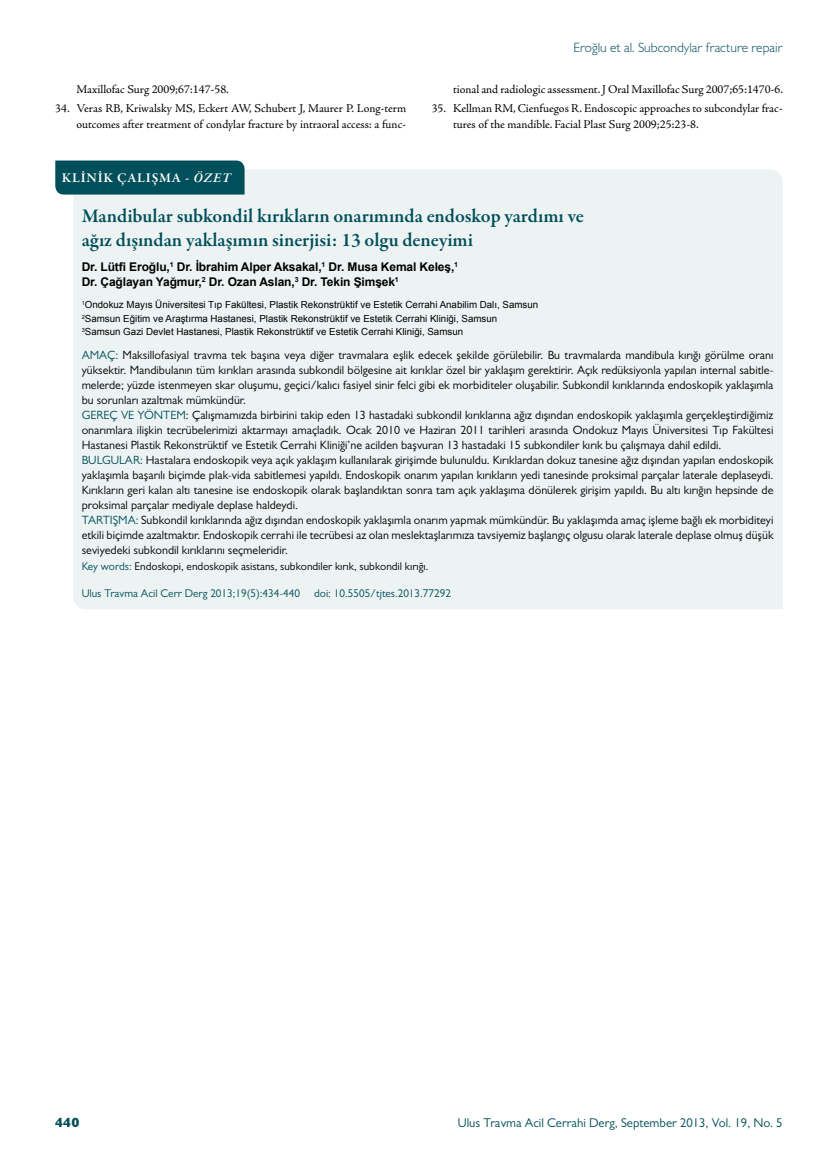
<style>
.page{position:relative;width:838px;height:1170px;background:#fff}
.page>*{position:absolute;margin:0;border:0;box-sizing:border-box;transform-origin:0 0}
.t1{font:600 19.5px/23.4px "Garamond Premr Pro";color:#004f5a}
.t2{font:300 13.5px "Gill Sans MT Pro";color:#004f5a}
.t3{font:600 13.5px "Garamond Premr Pro";letter-spacing:.055em;color:#fff}
.t4{font:800 13.5px "Gill Sans MT Pro";color:#004f5a}
.t5{font:12.75px "Gill Sans MT Pro";color:#004f5a}
.t6{font:12px/15px "Gill Sans MT Pro";color:#000}
.t7{font:12px/17px "Adobe Jenson Pro";letter-spacing:-.005em;color:#000;text-align:right}
.t8{font:700 12px/15px "Arial";letter-spacing:-.01em;color:#000}
.t9{font:11.25px "Gill Sans MT Pro";color:#000}
.t10{font:11.25px "Gill Sans MT Pro";color:#004f5a}
.t11{font:9.75px/13.5px "Arial";color:#000}
.s1{font-style:italic}
.s2{color:#004f5a}
</style>
<div class="page">
<div style="left:73px;top:169px;width:709px;height:440px;background:#edf3f3"></div>
<div style="left:55px;top:160px;width:189px;height:34px;background:#004f5a"></div>
<p class="t7" style="left:77px;top:81px;width:154px">Maxillofac Surg 2009;67:147-58.</p>
<p class="t7" style="left:55px;top:100px;width:352px">34. Veras RB, Kriwalsky MS, Eckert AW, Schubert J, Maurer P. Long-term outcomes after treatment of condylar fracture by intraoral access: a func-</p>
<p class="t3" style="left:62px;top:170px;width:170px">KLİNİK ÇALIŞMA - <span class="s1">ÖZET</span></p>
<p class="t2" style="left:573px;top:39px;width:211px">Eroğlu et al. Subcondylar fracture repair</p>
<p class="t7" style="left:453px;top:81px;width:331px">tional and radiologic assessment. J Oral Maxillofac Surg 2007;65:1470-6.</p>
<p class="t7" style="left:453px;top:100px;width:331px;text-align:left;text-indent:-21px">35. Kellman RM, Cienfuegos R. Endoscopic approaches to subcondylar frac&shy;tures of the mandible. Facial Plast Surg 2009;25:23-8.</p>
<h1 class="t1" style="left:82px;top:205px;width:504px">Mandibular subkondil kırıkların onarımında endoskop yardımı ve ağız dışından yaklaşımın sinerjisi: 13 olgu deneyimi</h1>
<p class="t8" style="left:82px;top:260px;width:378px">Dr. Lütfi Eroğlu,<sup>1</sup> Dr. İbrahim Alper Aksakal,<sup>1</sup> Dr. Musa Kemal Keleş,<sup>1<br></sup>Dr. Çağlayan Yağmur,<sup>2</sup> Dr. Ozan Aslan,<sup>3</sup> Dr. Tekin Şimşek<sup>1</sup></p>
<p class="t11" style="left:82px;top:298px;width:458px"><sup>1</sup>Ondokuz Mayıs Üniversitesi Tıp Fakültesi, Plastik Rekonstrüktif ve Estetik Cerrahi Anabilim Dalı, Samsun<br><sup>2</sup>Samsun Eğitim ve Araştırma Hastanesi, Plastik Rekonstrüktif ve Estetik Cerrahi Kliniği, Samsun<br><sup>3</sup>Samsun Gazi Devlet Hastanesi, Plastik Rekonstrüktif ve Estetik Cerrahi Kliniği, Samsun</p>
<p class="t6" style="left:82px;top:347px;width:693px"><span class="s2">AMAÇ:</span> Maksillofasiyal travma tek başına veya diğer travmalara eşlik edecek şekilde görülebilir. Bu travmalarda mandibula kırığı görülme oranı yüksektir. Mandibulanın tüm kırıkları arasında subkondil bölgesine ait kırıklar özel bir yaklaşım gerektirir. Açık redüksiyonla yapılan internal sabitle&shy;melerde; yüzde istenmeyen skar oluşumu, geçici/kalıcı fasiyel sinir felci gibi ek morbiditeler oluşabilir. Subkondil kırıklarında endoskopik yaklaşımla bu sorunları azaltmak mümkündür.<br><span class="s2">GEREÇ VE YÖNTEM</span>: Çalışmamızda birbirini takip eden 13 hastadaki subkondil kırıklarına ağız dışından endoskopik yaklaşımla gerçekleştirdiğimiz onarımlara ilişkin tecrübelerimizi aktarmayı amaçladık. Ocak 2010 ve Haziran 2011 tarihleri arasında Ondokuz Mayıs Üniversitesi Tıp Fakültesi Hastanesi Plastik Rekonstrüktif ve Estetik Cerrahi Kliniği’ne acilden başvuran 13 hastadaki 15 subkondiler kırık bu çalışmaya dahil edildi.<br><span class="s2">BULGULAR:</span> Hastalara endoskopik veya açık yaklaşım kullanılarak girişimde bulunuldu. Kırıklardan dokuz tanesine ağız dışından yapılan endoskopik yaklaşımla başarılı biçimde plak-vida sabitlemesi yapıldı. Endoskopik onarım yapılan kırıkların yedi tanesinde proksimal parçalar laterale deplaseydi.<br>Kırıkların geri kalan altı tanesine ise endoskopik olarak başlandıktan sonra tam açık yaklaşıma dönülerek girişim yapıldı. Bu altı kırığın hepsinde de proksimal parçalar mediyale deplase haldeydi.<br><span class="s2">TARTIŞMA:</span> Subkondil kırıklarında ağız dışından endoskopik yaklaşımla onarım yapmak mümkündür. Bu yaklaşımda amaç işleme bağlı ek morbiditeyi etkili biçimde azaltmaktır. Endoskopik cerrahi ile tecrübesi az olan meslektaşlarımıza tavsiyemiz başlangıç olgusu olarak laterale deplase olmuş düşük seviyedeki subkondil kırıklarını seçmeleridir.</p>
<p class="t9" style="left:82px;top:559px;width:348px"><span class="s2">Key words:</span> Endoskopi, endoskopik asistans, subkondiler kırık, subkondil kırığı.</p>
<p class="t10" style="left:82px;top:586px;width:220px">Ulus Travma Acil Cerr Derg 2013;19(5):434-440</p>
<p class="t10" style="left:314px;top:586px;width:138px">doi: 10.5505/tjtes.2013.77292</p>
<p class="t4" style="left:55px;top:1114px;width:26px">440</p>
<p class="t5" style="left:458px;top:1115px;width:326px">Ulus Travma Acil Cerrahi Derg, September 2013, Vol. 19, No. 5</p>
</div>
